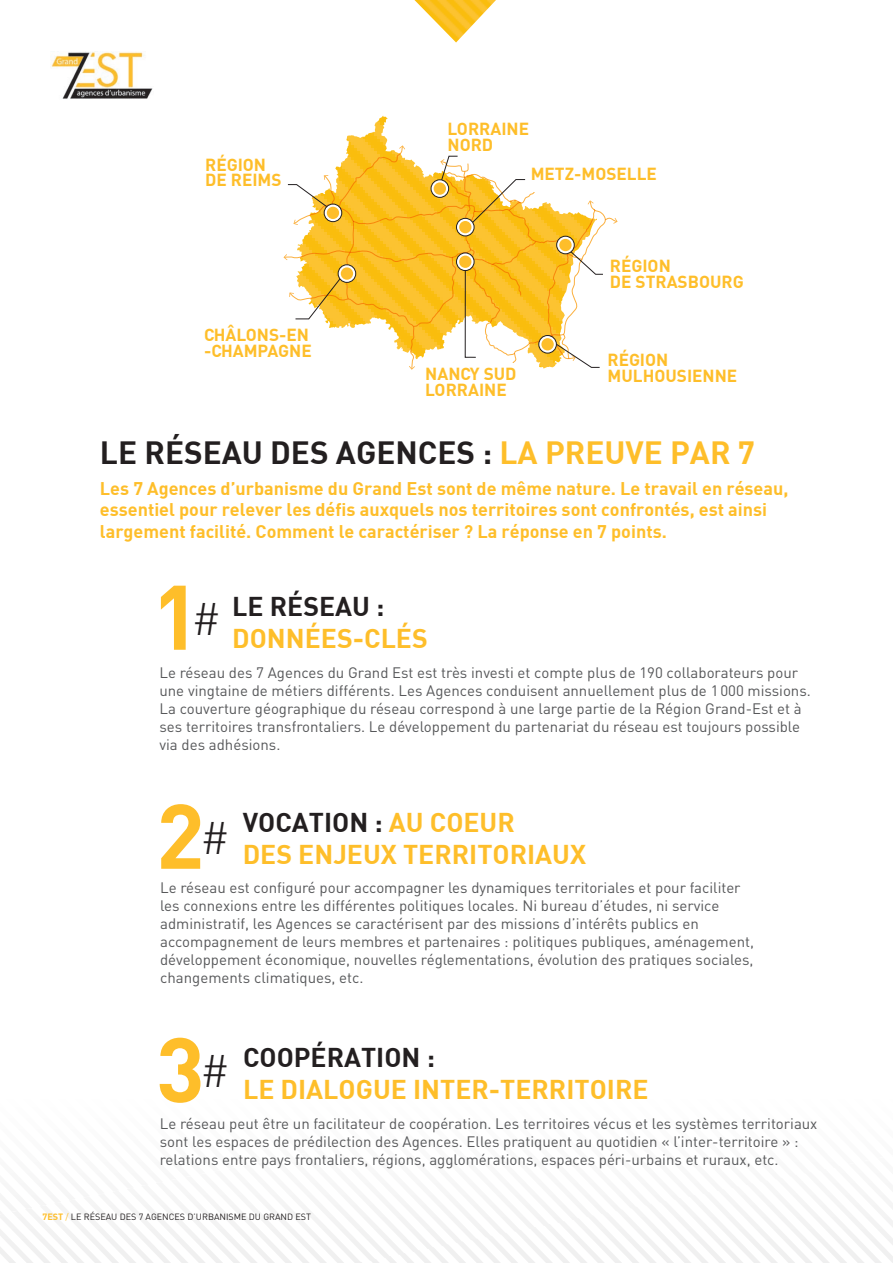
<style>
.page{position:relative;width:893px;height:1263px;background:#fff}
.page>*{position:absolute;margin:0;border:0;box-sizing:border-box;transform-origin:0 0}
.t1{font:90px "DIN Bold";color:#febe2a}
.t2{font:31.5px "DIN Bold";color:#231f20}
.t3{font:26.7px/32px "DIN Bold";color:#febe2a}
.t4{font:26.7px "DIN Bold";color:#231f20}
.t5{font:18px/21.6px "DIN Bold";color:#febe2a}
.t6{font:700 17.1px/16px "DIN";color:#febe2a}
.t7{font:15px/18px "DIN";color:#57585a}
.t8{font:9px "DIN";color:#231f20}
.s1{color:#febe2a}
.s2{color:#231f20}
.s3{font-size:90px}
.s4{font-weight:700;color:#febe2a}
</style>
<div class="page">
<div style="left:0;top:1095px;width:893px;height:168px;background:linear-gradient(to bottom,#fff,#f9f9f9)"></div>
<svg style="left:414px;top:0;width:82px;height:43px"></svg>
<svg style="left:346px;top:116px;width:42px;height:29px"></svg>
<svg style="left:283px;top:145px;width:335px;height:1118px"></svg>
<img style="left:51px;top:52px;width:102px;height:47px">
<p class="t6" style="left:205px;top:157px;width:78px;line-height:15px">RÉGION<br>DE REIMS</p>
<p class="t6" style="left:204px;top:326px;width:109px">CHÂLONS-EN -CHAMPAGNE</p>
<p class="t6" style="left:448px;top:120px;width:83px">LORRAINE<br>NORD</p>
<p class="t6" style="left:531px;top:165px;width:128px">METZ-MOSELLE</p>
<p class="t6" style="left:425px;top:365px;width:93px">NANCY SUD<br>LORRAINE</p>
<p class="t6" style="left:610px;top:257px;width:135px">RÉGION<br>DE STRASBOURG</p>
<p class="t6" style="left:607px;top:351px;width:131px">RÉGION<br>MULHOUSIENNE</p>
<h2 class="t2" style="left:100px;top:432px;width:657px">LE RÉSEAU DES AGENCES : <span class="s1">LA PREUVE PAR 7</span></h2>
<p class="t5" style="left:100px;top:476px;width:690px">Les 7 Agences d’urbanisme du Grand Est sont de même nature. Le travail en réseau, essentiel pour relever les défis auxquels nos territoires sont confrontés, est ainsi largement facilité. Comment le caractériser ? La réponse en 7 points.</p>
<h3 class="t3" style="left:152px;top:589px;width:278px;text-indent:81px"><span class="s2">LE RÉSEAU :<br></span><span class="s3">1</span><sup>#</sup> DONNÉES-CLÉS</h3>
<p class="t7" style="left:159px;top:663px;width:653px">Le réseau des 7 Agences du Grand Est est très investi et compte plus de 190 collaborateurs pour une vingtaine de métiers différents. Les Agences conduisent annuellement plus de 1000 missions.<br>La couverture géographique du réseau correspond à une large partie de la Région Grand-Est et à ses territoires transfrontaliers. Le développement du partenariat du réseau est toujours possible via des adhésions.</p>
<h3 class="t3" style="left:156px;top:805px;width:432px;text-align:center"><span class="s2">VOCATION :</span> AU COEUR<br><span class="s3">2</span><sup>#</sup> DES ENJEUX TERRITORIAUX</h3>
<p class="t7" style="left:160px;top:878px;width:595px">Le réseau est configuré pour accompagner les dynamiques territoriales et pour faciliter les connexions entre les différentes politiques locales. Ni bureau d’études, ni service administratif, les Agences se caractérisent par des missions d’intérêts publics en accompagnement de leurs membres et partenaires : politiques publiques, aménagement, développement économique, nouvelles réglementations, évolution des pratiques sociales, changements climatiques, etc.</p>
<h1 class="t1" style="left:156px;top:1011px;width:75px">3<sup>#</sup></h1>
<h3 class="t4" style="left:243px;top:1040px;width:193px">COOPÉRATION :</h3>
<h3 class="t3" style="left:243px;top:1072px;width:407px">LE DIALOGUE INTER-TERRITOIRE</h3>
<p class="t7" style="left:160px;top:1114px;width:659px">Le réseau peut être un facilitateur de coopération. Les territoires vécus et les systèmes territoriaux sont les espaces de prédilection des Agences. Elles pratiquent au quotidien « l’inter-territoire » : relations entre pays frontaliers, régions, agglomérations, espaces péri-urbains et ruraux, etc.</p>
<p class="t8" style="left:43px;top:1211px;width:270px"><span class="s4">7EST</span> <span class="s1">/</span> LE RÉSEAU DES 7 AGENCES D’URBANISME DU GRAND EST</p>
</div>
